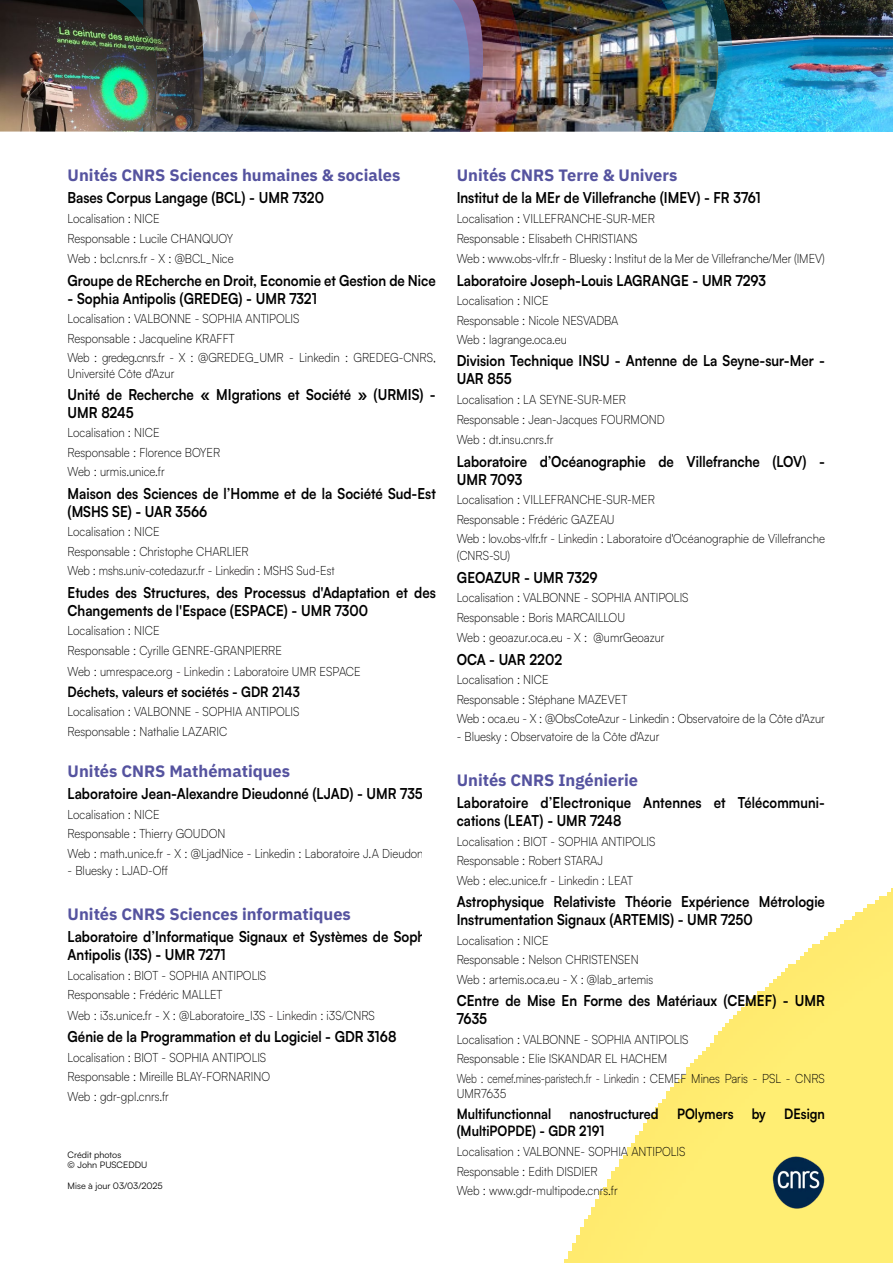
<style>
.page{position:relative;width:893px;height:1263px;background:#fff}
.page>*{position:absolute;margin:0;border:0;box-sizing:border-box;transform-origin:0 0}
.t1{font:700 16.5px "IBM Plex Sans";color:#55539f}
.t2{font:700 15px/18px "Satoshi";color:#000;scale:.88 1}
.t3{font:700 14.25px "Satoshi";color:#000;scale:.88 1}
.t4{font:300 12.75px/19.5px "Satoshi";color:#000;scale:.9 1}
.t5{font:9px/10.5px "Satoshi";color:#000}
.s1{color:#0b0506}
</style>
<div class="page">
<img style="left:746px;top:0;width:147px;height:132px">
<img style="left:536px;top:0;width:124px;height:132px">
<img style="left:279px;top:0;width:151px;height:132px">
<img style="left:0;top:0;width:112px;height:132px">
<img style="left:430px;top:0;width:106px;height:132px">
<img style="left:660px;top:0;width:86px;height:132px">
<img style="left:112px;top:0;width:167px;height:132px">
<img style="left:143px;top:0;width:125px;height:132px">
<img style="left:564px;top:888px;width:329px;height:375px">
<img style="left:773px;top:1157px;width:52px;height:51px">
<p class="t1" style="left:68px;top:162px;width:334px">Unités CNRS Sciences humaines &amp; sociales</p>
<p class="t2" style="left:68px;top:188px;width:293px">Bases Corpus Langage (BCL) - UMR 7320</p>
<p class="t4" style="left:68px;top:208px;width:185px">Localisation : NICE<br>Responsable : Lucile CHANQUOY</p>
<p class="t4" style="left:68px;top:249px;width:186px">Web : bcl.cnrs.fr - X : @BCL_Nice</p>
<p class="t2" style="left:68px;top:270px;width:420px">Groupe de REcherche en Droit, Economie et Gestion de Nice</p>
<p class="t2" style="left:68px;top:288px;width:285px">- Sophia Antipolis (GREDEG) - UMR 7321</p>
<p class="t4" style="left:68px;top:308px;width:411px">Localisation : VALBONNE - SOPHIA ANTIPOLIS<br>Responsable : Jacqueline KRAFFT<br>Web : gredeg.cnrs.fr - X : @GREDEG_UMR - Linkedin : GREDEG-CNRS,</p>
<p class="t4" style="left:68px;top:363px;width:120px">Université Côte d'Azur</p>
<p class="t2" style="left:68px;top:384px;width:420px">Unité de Recherche « MIgrations et Société » (URMIS) -<br>UMR 8245</p>
<p class="t4" style="left:68px;top:423px;width:171px">Localisation : NICE<br>Responsable : Florence BOYER<br>Web : urmis.unice.fr</p>
<p class="t2" style="left:68px;top:483px;width:420px">Maison des Sciences de l’Homme et de la Société Sud-Est (MSHS SE) - UAR 3566</p>
<p class="t4" style="left:68px;top:521px;width:298px">Localisation : NICE<br>Responsable : Christophe CHARLIER<br>Web : mshs.univ-cotedazur.fr <span class="s1">- Linkedin :</span> MSHS Sud-Est</p>
<p class="t2" style="left:68px;top:582px;width:420px">Etudes des Structures, des Processus d'Adaptation et des<br>Changements de l'Espace (ESPACE) - UMR 7300</p>
<p class="t4" style="left:68px;top:620px;width:240px">Localisation : NICE<br>Responsable : Cyrille GENRE-GRANPIERRE</p>
<p class="t4" style="left:68px;top:661px;width:327px">Web : umrespace.org <span class="s1">- Linkedin :</span> Laboratoire UMR ESPACE</p>
<p class="t3" style="left:68px;top:681px;width:265px">Déchets, valeurs et sociétés - GDR 2143</p>
<p class="t4" style="left:68px;top:702px;width:259px">Localisation : VALBONNE - SOPHIA ANTIPOLIS<br>Responsable : Nathalie LAZARIC</p>
<p class="t1" style="left:68px;top:758px;width:224px">Unités CNRS Mathématiques</p>
<p class="t2" style="left:68px;top:784px;width:411px">Laboratoire Jean-Alexandre Dieudonné (LJAD) - UMR 7351</p>
<p class="t4" style="left:68px;top:804px;width:411px">Localisation : NICE<br>Responsable : Thierry GOUDON<br>Web : math.unice.fr - X : @LjadNice - Linkedin : Laboratoire J.A Dieudonné</p>
<p class="t4" style="left:68px;top:860px;width:113px">- Bluesky : LJAD-Off</p>
<p class="t1" style="left:68px;top:901px;width:285px">Unités CNRS Sciences informatiques</p>
<p class="t2" style="left:68px;top:927px;width:420px">Laboratoire d’Informatique Signaux et Systèmes de Sophia<br>Antipolis (I3S) - UMR 7271</p>
<p class="t4" style="left:68px;top:965px;width:222px">Localisation : BIOT - SOPHIA ANTIPOLIS<br>Responsable : Frédéric MALLET</p>
<p class="t4" style="left:68px;top:1005px;width:343px">Web : i3s.unice.fr - X : @Laboratoire_I3S <span class="s1">- Linkedin :</span> i3S/CNRS</p>
<p class="t2" style="left:68px;top:1027px;width:375px">Génie de la Programmation et du Logiciel - GDR 3168</p>
<p class="t4" style="left:68px;top:1047px;width:226px">Localisation : BIOT - SOPHIA ANTIPOLIS<br>Responsable : Mireille BLAY-FORNARINO<br>Web : gdr-gpl.cnrs.fr</p>
<p class="t5" style="left:68px;top:1149px;width:81px">Crédit photos<br>© John PUSCEDDU</p>
<p class="t5" style="left:68px;top:1180px;width:97px">Mise à jour 03/03/2025</p>
<p class="t1" style="left:457px;top:162px;width:222px">Unités CNRS Terre &amp; Univers</p>
<p class="t2" style="left:457px;top:188px;width:347px">Institut de la MEr de Villefranche (IMEV) - FR 3761</p>
<p class="t4" style="left:457px;top:208px;width:222px">Localisation : VILLEFRANCHE-SUR-MER<br>Responsable : Elisabeth CHRISTIANS</p>
<p class="t4" style="left:457px;top:249px;width:411px">Web : www.obs-vlfr.fr - Bluesky : Institut de la Mer de Villefranche/Mer (IMEV)</p>
<p class="t2" style="left:457px;top:270px;width:353px">Laboratoire Joseph-Louis LAGRANGE - UMR 7293</p>
<p class="t4" style="left:457px;top:290px;width:181px">Localisation : NICE<br>Responsable : Nicole NESVADBA<br>Web : lagrange.oca.eu</p>
<p class="t2" style="left:457px;top:351px;width:420px">Division Technique INSU - Antenne de La Seyne-sur-Mer -<br>UAR 855</p>
<p class="t4" style="left:457px;top:389px;width:232px">Localisation : LA SEYNE-SUR-MER<br>Responsable : Jean-Jacques FOURMOND</p>
<p class="t4" style="left:457px;top:430px;width:109px">Web : dt.insu.cnrs.fr</p>
<p class="t2" style="left:457px;top:451px;width:420px">Laboratoire d’Océanographie de Villefranche (LOV) -<br>UMR 7093</p>
<p class="t4" style="left:457px;top:489px;width:411px">Localisation : VILLEFRANCHE-SUR-MER<br>Responsable : Frédéric GAZEAU<br>Web : lov.obs-vlfr.fr - <span class="s1">Linkedin :</span> Laboratoire d'Océanographie de Villefranche</p>
<p class="t4" style="left:457px;top:546px;width:61px">(CNRS-SU)</p>
<p class="t2" style="left:457px;top:567px;width:162px">GEOAZUR - UMR 7329</p>
<p class="t4" style="left:457px;top:587px;width:259px">Localisation : VALBONNE - SOPHIA ANTIPOLIS<br>Responsable : Boris MARCAILLOU</p>
<p class="t4" style="left:457px;top:628px;width:233px">Web : geoazur.oca.eu - X : @umrGeoazur</p>
<p class="t2" style="left:457px;top:649px;width:121px">OCA - UAR 2202</p>
<p class="t4" style="left:457px;top:669px;width:411px">Localisation : NICE<br>Responsable : Stéphane MAZEVET<br>Web : oca.eu - X : @ObsCoteAzur - Linkedin : Observatoire de la Côte d'Azur</p>
<p class="t4" style="left:457px;top:726px;width:227px">- Bluesky : Observatoire de la Côte d'Azur</p>
<p class="t1" style="left:457px;top:767px;width:183px">Unités CNRS Ingénierie</p>
<p class="t2" style="left:457px;top:793px;width:420px">Laboratoire d’Electronique Antennes et Télécommuni&shy;cations (LEAT) - UMR 7248</p>
<p class="t4" style="left:457px;top:831px;width:222px">Localisation : BIOT - SOPHIA ANTIPOLIS<br>Responsable : Robert STARAJ<br>Web : elec.unice.fr <span class="s1">- Linkedin :</span> LEAT</p>
<p class="t2" style="left:457px;top:892px;width:420px">Astrophysique Relativiste Théorie Expérience Métrologie<br>Instrumentation Signaux (ARTEMIS) - UMR 7250</p>
<p class="t4" style="left:457px;top:930px;width:220px">Localisation : NICE<br>Responsable : Nelson CHRISTENSEN<br>Web : artemis.oca.eu - X : @lab_artemis</p>
<p class="t2" style="left:457px;top:991px;width:420px">CEntre de Mise En Forme des Matériaux (CEMEF) - UMR<br>7635</p>
<p class="t4" style="left:457px;top:1029px;width:411px">Localisation : VALBONNE - SOPHIA ANTIPOLIS<br>Responsable : Elie ISKANDAR EL HACHEM<br>Web : cemef.mines-paristech.fr <span class="s1">- Linkedin :</span> CEMEF Mines Paris - PSL - CNRS</p>
<p class="t4" style="left:457px;top:1083px;width:57px">UMR7635</p>
<p class="t3" style="left:457px;top:1104px;width:109px">Multifunctionnal</p>
<p class="t3" style="left:569px;top:1104px;width:103px">nanostructured</p>
<p class="t3" style="left:677px;top:1104px;width:66px">POlymers</p>
<p class="t3" style="left:752px;top:1104px;width:18px">by</p>
<p class="t3" style="left:784px;top:1104px;width:48px">DEsign</p>
<p class="t3" style="left:457px;top:1121px;width:169px">(MultiPOPDE) - GDR 2191</p>
<p class="t4" style="left:457px;top:1141px;width:256px">Localisation : VALBONNE- SOPHIA ANTIPOLIS<br>Responsable : Edith DISDIER<br>Web : www.gdr-multipode.cnrs.fr</p>
</div>
